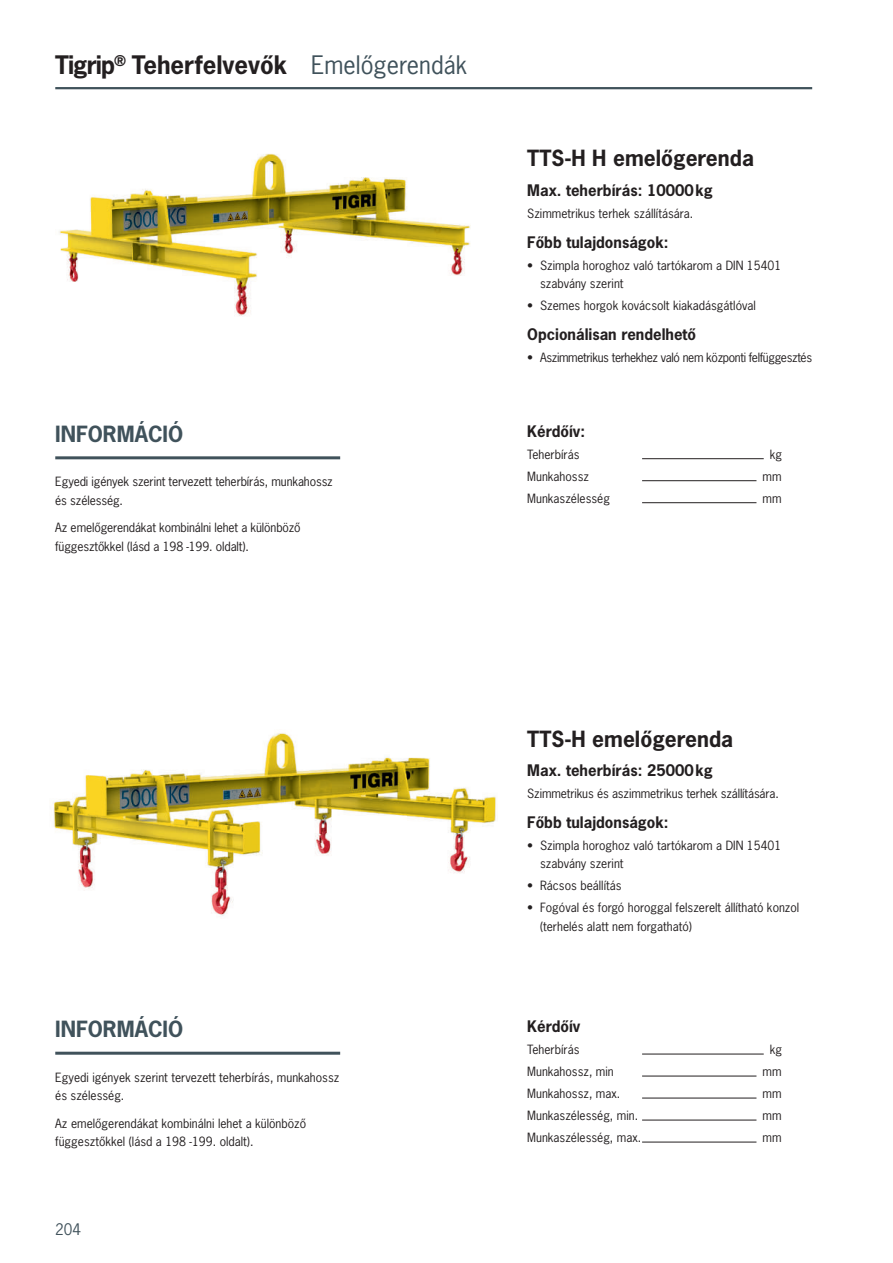
<style>
.page{position:relative;width:893px;height:1263px;background:#fff}
.page>*{position:absolute;margin:0;border:0;box-sizing:border-box;transform-origin:0 0}
.t1{font:700 24px "News Gothic LTCE";color:#231f20}
.t2{font:700 21px "News Gothic LTCE";color:#231f20}
.t3{font:700 21px "News Gothic LTCE";color:#40525b}
.t4{font:700 15px "News Gothic LTCE";color:#231f20}
.t5{font:15px "News Gothic LTCE";color:#40525b}
.t6{font:12px/18.6px "News Gothic LTCE";color:#231f20}
.t7{font:12px "News Gothic LTCE";letter-spacing:-.03em;color:#231f20}
.s1{font-weight:400;color:#40525b}
</style>
<div class="page">
<img style="left:59px;top:153px;width:412px;height:163px">
<img style="left:52px;top:732px;width:444px;height:184px">
<hr style="left:55px;top:87px;width:757px;height:2px;background:#40525b">
<hr style="left:55px;top:456px;width:285px;height:3px;background:#40525b">
<hr style="left:55px;top:1052px;width:285px;height:3px;background:#40525b">
<hr style="left:642px;top:1054px;width:122px;height:1px;background:#231f20">
<hr style="left:642px;top:1076px;width:114px;height:1px;background:#231f20">
<hr style="left:642px;top:1098px;width:114px;height:1px;background:#231f20">
<hr style="left:642px;top:1120px;width:114px;height:1px;background:#231f20">
<hr style="left:642px;top:1142px;width:114px;height:1px;background:#231f20">
<hr style="left:642px;top:458px;width:122px;height:1px;background:#231f20">
<hr style="left:642px;top:480px;width:114px;height:1px;background:#231f20">
<hr style="left:642px;top:502px;width:114px;height:1px;background:#231f20">
<h1 class="t1" style="left:55px;top:49px;width:413px">Tigrip<sup>®</sup> Teherfelvevők <span class="s1">Emelőgerendák</span></h1>
<h2 class="t3" style="left:55px;top:420px;width:129px">INFORMÁCIÓ</h2>
<p class="t6" style="left:55px;top:472px;width:279px">Egyedi igények szerint tervezett teherbírás, munkahossz és szélesség.</p>
<p class="t6" style="left:55px;top:518px;width:247px">Az emelőgerendákat kombinálni lehet a különböző függesztőkkel (lásd a 198 -199. oldalt).</p>
<h2 class="t2" style="left:527px;top:144px;width:228px">TTS-H H emelőgerenda</h2>
<p class="t4" style="left:527px;top:180px;width:187px">Max. teherbírás: 10000kg</p>
<p class="t6" style="left:527px;top:204px;width:168px">Szimmetrikus terhek szállítására.</p>
<p class="t4" style="left:527px;top:232px;width:143px">Főbb tulajdonságok:</p>
<p class="t6" style="left:540px;top:256px;width:243px;text-indent:-13px">• Szimpla horoghoz való tartókarom a DIN 15401 szabvány szerint</p>
<p class="t6" style="left:527px;top:296px;width:230px">• Szemes horgok kovácsolt kiakadásgátlóval</p>
<p class="t4" style="left:527px;top:324px;width:170px">Opcionálisan rendelhető</p>
<p class="t7" style="left:527px;top:349px;width:286px">• Aszimmetrikus terhekhez való nem központi felfüggesztés</p>
<p class="t4" style="left:527px;top:421px;width:59px">Kérdőív:</p>
<p class="t6" style="left:527px;top:445px;width:54px">Teherbírás</p>
<p class="t6" style="left:770px;top:445px;width:14px">kg</p>
<p class="t6" style="left:527px;top:467px;width:63px">Munkahossz</p>
<p class="t6" style="left:762px;top:467px;width:21px">mm</p>
<p class="t6" style="left:527px;top:489px;width:84px">Munkaszélesség</p>
<p class="t6" style="left:762px;top:489px;width:21px">mm</p>
<h2 class="t3" style="left:55px;top:1015px;width:129px">INFORMÁCIÓ</h2>
<p class="t6" style="left:55px;top:1068px;width:286px">Egyedi igények szerint tervezett teherbírás, munkahossz és szélesség.</p>
<p class="t6" style="left:55px;top:1113px;width:252px">Az emelőgerendákat kombinálni lehet a különböző függesztőkkel (lásd a 198 -199. oldalt).</p>
<p class="t5" style="left:55px;top:1219px;width:27px">204</p>
<h2 class="t2" style="left:527px;top:725px;width:208px">TTS-H emelőgerenda</h2>
<p class="t4" style="left:527px;top:760px;width:187px">Max. teherbírás: 25000kg</p>
<p class="t6" style="left:527px;top:784px;width:253px">Szimmetrikus és aszimmetrikus terhek szállítására.</p>
<p class="t4" style="left:527px;top:812px;width:143px">Főbb tulajdonságok:</p>
<p class="t6" style="left:540px;top:836px;width:243px;text-indent:-13px">• Szimpla horoghoz való tartókarom a DIN 15401 szabvány szerint</p>
<p class="t6" style="left:527px;top:876px;width:96px">• Rácsos beállítás</p>
<p class="t6" style="left:540px;top:898px;width:261px;text-indent:-13px">• Fogóval és forgó horoggal felszerelt állítható konzol (terhelés alatt nem forgatható)</p>
<p class="t4" style="left:527px;top:1017px;width:55px">Kérdőív</p>
<p class="t6" style="left:527px;top:1040px;width:54px">Teherbírás</p>
<p class="t6" style="left:770px;top:1040px;width:14px">kg</p>
<p class="t6" style="left:527px;top:1062px;width:88px">Munkahossz, min</p>
<p class="t6" style="left:762px;top:1062px;width:21px">mm</p>
<p class="t6" style="left:527px;top:1084px;width:95px">Munkahossz, max.</p>
<p class="t6" style="left:762px;top:1084px;width:21px">mm</p>
<p class="t6" style="left:527px;top:1106px;width:112px">Munkaszélesség, min.</p>
<p class="t6" style="left:762px;top:1106px;width:21px">mm</p>
<p class="t6" style="left:527px;top:1128px;width:116px">Munkaszélesség, max.</p>
<p class="t6" style="left:762px;top:1128px;width:21px">mm</p>
</div>
